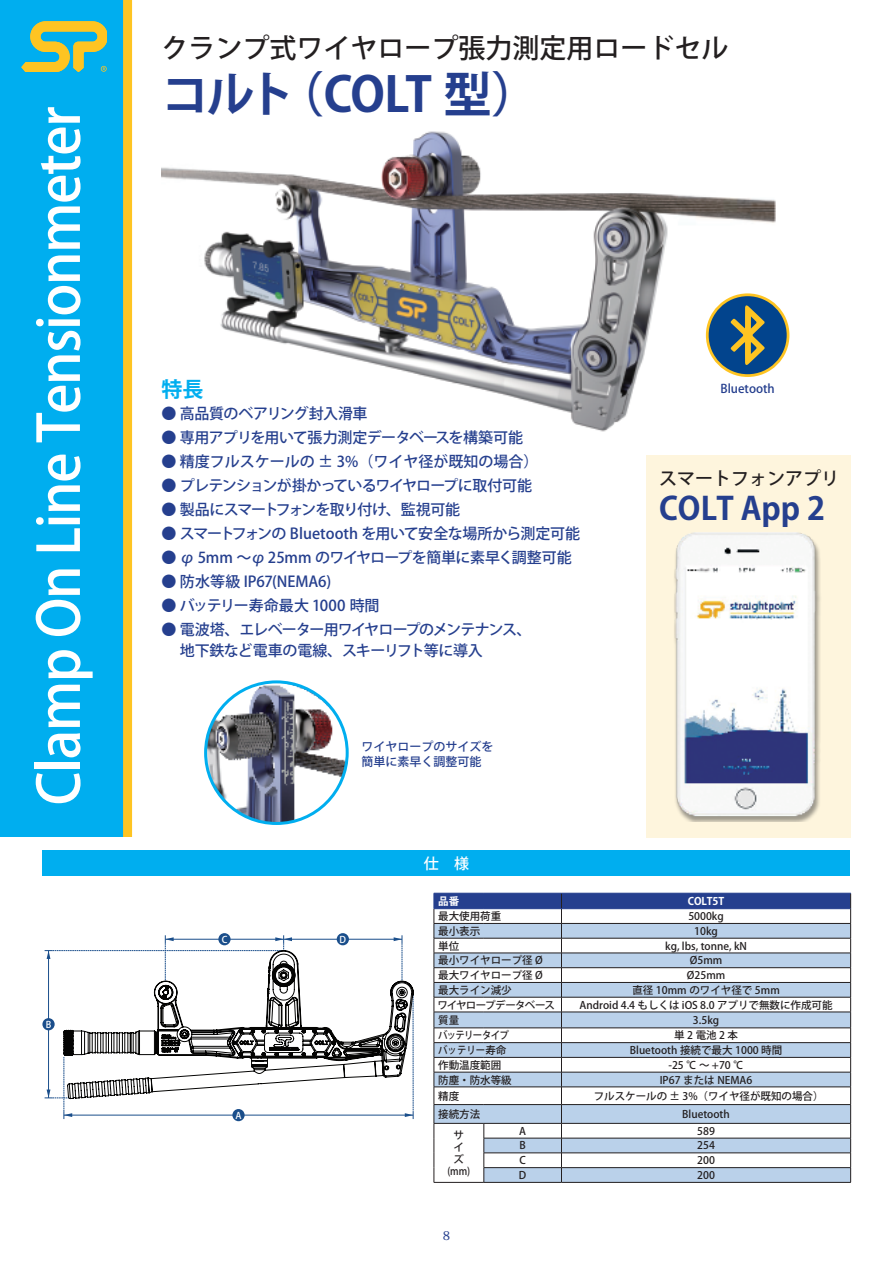
<style>
.page{position:relative;width:893px;height:1263px;background:#fff}
.page>*{position:absolute;margin:0;border:0;box-sizing:border-box;transform-origin:0 0}
.t1{font:500 57px "Koz Go Pro";letter-spacing:-.025em;color:#fff}
.t2{font:700 48px "Koz Go Pro";letter-spacing:-.065em;color:#253f8e}
.t3{font:700 31.5px "Koz Go Pro";color:#253f8e}
.t4{font:500 27px "Koz Go Pro";color:#231f20}
.t5{font:700 21px "Koz Go Pro";color:#00aeef}
.t6{font:500 18px "Koz Go Pro";color:#231f20}
.t7{font:500 15px "Koz Go Pro";letter-spacing:-.03em;color:#253f8e}
.t8{font:500 15px/21px "Koz Go Pro";letter-spacing:-.055em;color:#253f8e}
.t9{font:500 15px "Koz Go Pro";letter-spacing:-.005em;color:#253f8e}
.t10{font:500 15px "Koz Go Pro";letter-spacing:-.05em;color:#253f8e}
.t11{font:500 15px "Koz Go Pro";color:#253f8e}
.t12{font:500 15px "Koz Go Pro";color:#fff}
.t13{font:500 12px/15px "Koz Go Pro";color:#253f8e}
.t14{font:500 12px "Koz Min Pro";color:#253f8e}
.t15{font:500 10.5px/12px "Koz Go Pro";color:#231f20;text-align:center}
.t16{font:500 10.5px "Koz Go Pro";letter-spacing:-.08em;color:#231f20}
.t17{font:700 10.5px "Koz Go Pro";color:#fff}
.t18{font:500 10.5px "Koz Go Pro";letter-spacing:-.075em;color:#231f20;scale:.9 1}
.t19{font:500 10.5px "Koz Go Pro";color:#231f20;scale:.9 1}
.t20{font:500 9.3px "Koz Go Pr 6 N";color:#fff}
</style>
<div class="page">
<div style="left:0;top:0;width:132px;height:837px;background:#00aeef"></div>
<svg style="left:21px;top:21px;width:85px;height:50px;background:#87b981"></svg>
<div style="left:43px;top:850px;width:807px;height:26px;background:#00aeef"></div>
<img style="left:162px;top:131px;width:628px;height:301px">
<hr style="left:48px;top:950px;width:1px;height:148px;background:#1a4e8b">
<hr style="left:64px;top:1115px;width:349px;height:1px;background:#1a4e8b">
<hr style="left:284px;top:939px;width:118px;height:1px;background:#1a4e8b">
<svg style="left:64px;top:952px;width:350px;height:147px"></svg>
<div style="left:42px;top:1018px;width:13px;height:12px;background:#1a4e8b;border-radius:50%"></div>
<svg style="left:405px;top:992px;width:9px;height:127px"></svg>
<svg style="left:45px;top:1057px;width:27px;height:62px"></svg>
<div style="left:232px;top:1109px;width:13px;height:12px;background:#1a4e8b;border-radius:50%"></div>
<div style="left:337px;top:933px;width:12px;height:12px;background:#1a4e8b;border-radius:50%"></div>
<svg style="left:394px;top:935px;width:9px;height:46px"></svg>
<svg style="left:45px;top:935px;width:247px;height:46px"></svg>
<div style="left:218px;top:933px;width:13px;height:12px;background:#1a4e8b;border-radius:50%"></div>
<img style="left:206px;top:682px;width:141px;height:141px;border-radius:71px">
<div style="left:204px;top:680px;width:145px;height:145px;border:3px solid #00aeef;border-radius:50%"></div>
<hr style="left:434px;top:1182px;width:50px;height:1px;background:#231f20">
<hr style="left:484px;top:1182px;width:77px;height:1px;background:#231f20">
<hr style="left:561px;top:1182px;width:290px;height:1px;background:#231f20">
<svg style="left:434px;top:893px;width:417px;height:289px"></svg>
<hr style="left:484px;top:893px;width:77px;height:1px;background:#253f8e">
<hr style="left:561px;top:893px;width:290px;height:1px;background:#253f8e">
<hr style="left:434px;top:908px;width:50px;height:1px;background:#253f8e">
<hr style="left:484px;top:908px;width:77px;height:1px;background:#253f8e">
<hr style="left:561px;top:908px;width:289px;height:1px;background:#253f8e">
<div style="left:646px;top:455px;width:204px;height:383px;background:#fef5dd"></div>
<img style="left:674px;top:532px;width:147px;height:290px">
<div style="left:707px;top:295px;width:81px;height:81px;background:#02448d;border-radius:50%"></div>
<div style="left:706px;top:293px;width:83px;height:84px;border:3px solid #fec422;border-radius:50%"></div>
<svg style="left:730px;top:305px;width:35px;height:60px"></svg>
<h1 class="t1" style="left:22px;top:805px;width:701px;rotate:-90deg">Clamp On Line Tensionmeter</h1>
<p class="t20" style="left:46px;top:1019px;width:7px">B</p>
<h3 class="t4" style="left:162px;top:31px;width:568px">クランプ式ワイヤロープ張力測定用ロードセル</h3>
<h2 class="t2" style="left:162px;top:64px;width:379px">コルト（COLT 型）</h2>
<h3 class="t5" style="left:162px;top:376px;width:43px">特長</h3>
<h3 class="t7" style="left:162px;top:404px;width:208px">● 高品質のベアリング封入滑車</h3>
<h3 class="t7" style="left:162px;top:428px;width:363px">● 専用アプリを用いて張力測定データベースを構築可能</h3>
<h3 class="t11" style="left:162px;top:452px;width:378px">● 精度フルスケールの ± 3%（ワイヤ径が既知の場合）</h3>
<h3 class="t10" style="left:162px;top:476px;width:372px">● プレテンションが掛かっているワイヤロープに取付可能</h3>
<h3 class="t7" style="left:162px;top:500px;width:300px">● 製品にスマートフォンを取り付け、監視可能</h3>
<h3 class="t7" style="left:162px;top:524px;width:420px">● スマートフォンの Bluetooth を用いて安全な場所から測定可能</h3>
<h3 class="t7" style="left:162px;top:548px;width:412px">● φ 5mm ～φ 25mm のワイヤロープを簡単に素早く調整可能</h3>
<h3 class="t9" style="left:162px;top:572px;width:171px">● 防水等級 IP67(NEMA6)</h3>
<h3 class="t9" style="left:162px;top:596px;width:220px">● バッテリー寿命最大 1000 時間</h3>
<h3 class="t8" style="left:162px;top:619px;width:371px">● 電波塔、エレベーター用ワイヤロープのメンテナンス、　 地下鉄など電車の電線、スキーリフト等に導入</h3>
<p class="t13" style="left:361px;top:739px;width:133px">ワイヤロープのサイズを簡単に素早く調整可能</p>
<h3 class="t12" style="left:424px;top:854px;width:46px">仕　様</h3>
<p class="t13" style="left:720px;top:382px;width:56px">Bluetooth</p>
<h3 class="t6" style="left:659px;top:467px;width:182px">スマートフォンアプリ</h3>
<h3 class="t3" style="left:659px;top:488px;width:168px">COLT App 2</h3>
<p class="t20" style="left:222px;top:934px;width:7px">C</p>
<p class="t20" style="left:340px;top:934px;width:8px">D</p>
<p class="t20" style="left:235px;top:1110px;width:8px">A</p>
<p class="t17" style="left:438px;top:894px;width:22px">品番</p>
<p class="t17" style="left:688px;top:894px;width:38px">COLT5T</p>
<p class="t15" style="left:438px;top:911px;width:64px">最大使用荷重</p>
<p class="t15" style="left:688px;top:911px;width:37px">5000kg</p>
<p class="t15" style="left:438px;top:925px;width:43px">最小表示</p>
<p class="t15" style="left:694px;top:925px;width:25px">10kg</p>
<p class="t15" style="left:438px;top:940px;width:22px">単位</p>
<p class="t15" style="left:665px;top:940px;width:83px">kg, lbs, tonne, kN</p>
<p class="t15" style="left:438px;top:955px;width:106px">最小ワイヤロープ径 Ø</p>
<p class="t15" style="left:690px;top:955px;width:34px">Ø5mm</p>
<p class="t15" style="left:438px;top:970px;width:106px">最大ワイヤロープ径 Ø</p>
<p class="t15" style="left:687px;top:970px;width:40px">Ø25mm</p>
<p class="t15" style="left:438px;top:984px;width:75px">最大ライン減少</p>
<p class="t15" style="left:632px;top:984px;width:149px">直径 10mm のワイヤ径で 5mm</p>
<p class="t16" style="left:438px;top:998px;width:119px">ワイヤロープデータベース</p>
<p class="t15" style="left:580px;top:999px;width:254px">Android 4.4 もしくは iOS 8.0 アプリで無数に作成可能</p>
<p class="t15" style="left:438px;top:1014px;width:22px">質量</p>
<p class="t15" style="left:693px;top:1014px;width:28px">3.5kg</p>
<p class="t18" style="left:438px;top:1029px;width:80px">バッテリータイプ</p>
<p class="t15" style="left:674px;top:1030px;width:66px">単2電池 2本</p>
<p class="t19" style="left:438px;top:1043px;width:77px">バッテリー寿命</p>
<p class="t15" style="left:630px;top:1045px;width:154px">Bluetooth 接続で最大 1000 時間</p>
<p class="t15" style="left:438px;top:1059px;width:64px">作動温度範囲</p>
<p class="t15" style="left:668px;top:1059px;width:77px">-25 ℃ ～ +70 ℃</p>
<p class="t15" style="left:438px;top:1074px;width:75px">防塵・防水等級</p>
<p class="t15" style="left:660px;top:1074px;width:94px">IP67 または NEMA6</p>
<p class="t15" style="left:438px;top:1090px;width:22px">精度</p>
<p class="t15" style="left:594px;top:1090px;width:231px">フルスケールの ± 3%（ワイヤ径が既知の場合）</p>
<p class="t15" style="left:438px;top:1108px;width:43px">接続方法</p>
<p class="t15" style="left:682px;top:1108px;width:49px">Bluetooth</p>
<p class="t15" style="left:447px;top:1129px;width:24px">サイズ(mm)</p>
<p class="t15" style="left:519px;top:1125px;width:8px">A</p>
<p class="t15" style="left:697px;top:1125px;width:19px">589</p>
<p class="t15" style="left:519px;top:1140px;width:8px">B</p>
<p class="t15" style="left:697px;top:1140px;width:19px">254</p>
<p class="t15" style="left:519px;top:1155px;width:8px">C</p>
<p class="t15" style="left:697px;top:1155px;width:19px">200</p>
<p class="t15" style="left:519px;top:1170px;width:9px">D</p>
<p class="t15" style="left:697px;top:1170px;width:19px">200</p>
<p class="t14" style="left:443px;top:1226px;width:9px">8</p>
</div>
